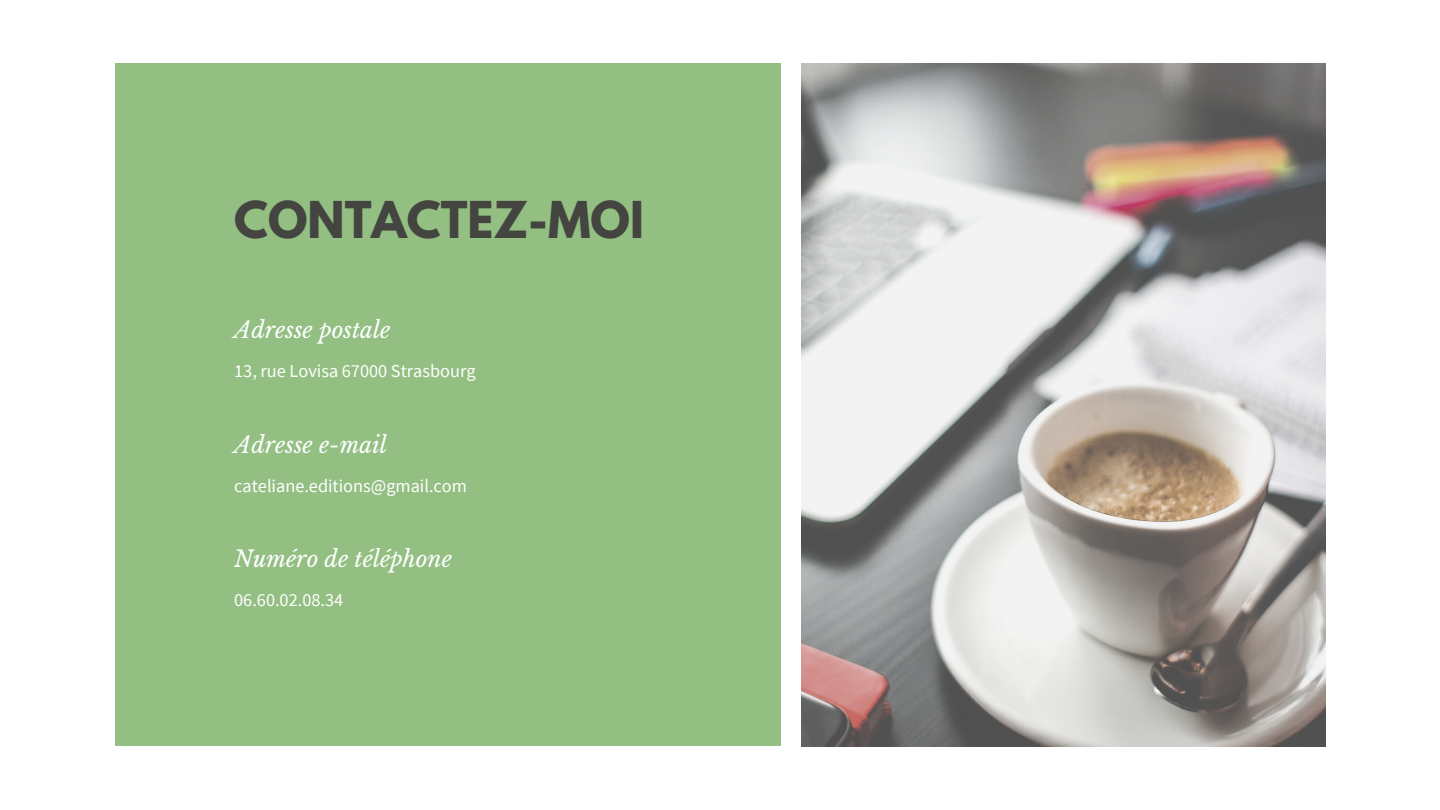
<style>
.page{position:relative;width:1440px;height:810px;background:#fff}
.page>*{position:absolute;margin:0;border:0;box-sizing:border-box;transform-origin:0 0}
.t1{font:700 45px "League Spartan";color:#444440}
.t2{font:italic 22.5px "Libre Baskerville";color:#fff}
.t3{font:18.3px "Source Sans Pro";color:#fff}
</style>
<div class="page">
<div style="left:115px;top:64px;width:666px;height:682px;background:#93bf83"></div>
<img style="left:802px;top:64px;width:523px;height:683px">
<p class="t1" style="left:234px;top:197px;width:411px">CONTACTEZ-MOI</p>
<p class="t2" style="left:234px;top:316px;width:158px">Adresse postale</p>
<p class="t3" style="left:234px;top:359px;width:243px">13, rue Lovisa 67000 Strasbourg</p>
<p class="t2" style="left:234px;top:431px;width:154px">Adresse e-mail</p>
<p class="t3" style="left:234px;top:474px;width:234px">cateliane.editions@gmail.com</p>
<p class="t2" style="left:234px;top:545px;width:219px">Numéro de téléphone</p>
<p class="t3" style="left:234px;top:588px;width:110px">06.60.02.08.34</p>
</div>
